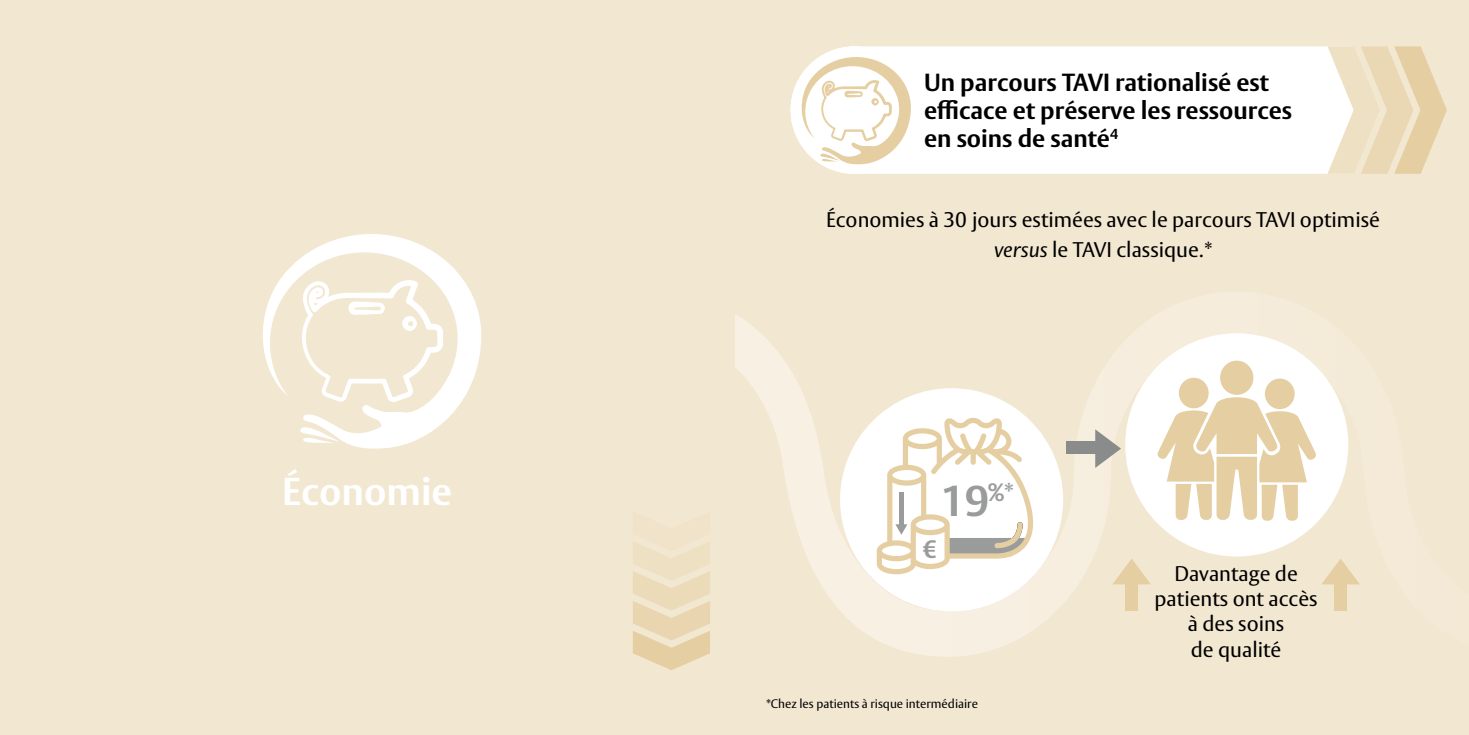
<style>
.page{position:relative;width:1469px;height:735px;background:#fff}
.page>*{position:absolute;margin:0;border:0;box-sizing:border-box;transform-origin:0 0}
.t1{font:700 42.7px "Vesta Pro";color:#9a9c9b}
.t2{font:700 38.5px "Vesta Pro";color:#fff}
.t3{font:700 25.03px "Vesta Pro";color:#9a9c9b}
.t4{font:700 24.5px/28px "Vesta Pro";color:#000}
.t5{font:21px/25.2px "Vesta Pro";color:#000;text-align:center}
.t6{font:12.25px "Vesta Pro";color:#000}
.s1{font-style:italic}
</style>
<div class="page">
<div style="left:719px;top:0;width:749px;height:734px;background:#f2e7d1"></div>
<div style="left:861px;top:46px;width:466px;height:128px;background:#fff"></div>
<svg style="left:1327px;top:46px;width:119px;height:128px"></svg>
<div style="left:790px;top:46px;width:127px;height:128px;background:#fff;border-radius:50%"></div>
<svg style="left:797px;top:57px;width:114px;height:108px"></svg>
<svg style="left:735px;top:293px;width:625px;height:363px"></svg>
<div style="left:840px;top:388px;width:223px;height:223px;background:#fff;border-radius:50%"></div>
<svg style="left:876px;top:417px;width:157px;height:157px"></svg>
<div style="left:1066px;top:441px;width:43px;height:12px;background:#898c8a"></div>
<svg style="left:1095px;top:429px;width:26px;height:38px"></svg>
<div style="left:1125px;top:333px;width:223px;height:223px;background:#fff;border-radius:50%"></div>
<div style="left:1220px;top:360px;width:33px;height:34px;background:#e5cfa2;border-radius:50%"></div>
<svg style="left:1157px;top:377px;width:159px;height:143px"></svg>
<div style="left:0;top:0;width:734px;height:734px;background:#f2e7d1"></div>
<svg style="left:263px;top:234px;width:218px;height:215px"></svg>
<svg style="left:294px;top:277px;width:149px;height:125px"></svg>
<svg style="left:633px;top:542px;width:77px;height:128px"></svg>
<h2 class="t2" style="left:282px;top:467px;width:171px">Économie</h2>
<p class="t4" style="left:924px;top:68px;width:369px">Un parcours TAVI rationalisé est efficace et préserve les ressources en soins de santé<sup>4</sup></p>
<p class="t5" style="left:826px;top:205px;width:555px;line-height:29.8px">Économies à 30 jours estimées avec le parcours TAVI optimisé <span class="s1">versus</span> le TAVI classique.*</p>
<h1 class="t1" style="left:940px;top:474px;width:75px">19<sup>%*</sup></h1>
<p class="t3" style="left:922px;top:533px;width:16px">€</p>
<p class="t6" style="left:766px;top:696px;width:214px">*Chez les patients à risque intermédiaire</p>
<p class="t5" style="left:1154px;top:560px;width:165px">Davantage de patients ont accès à des soins<br>de qualité</p>
</div>
